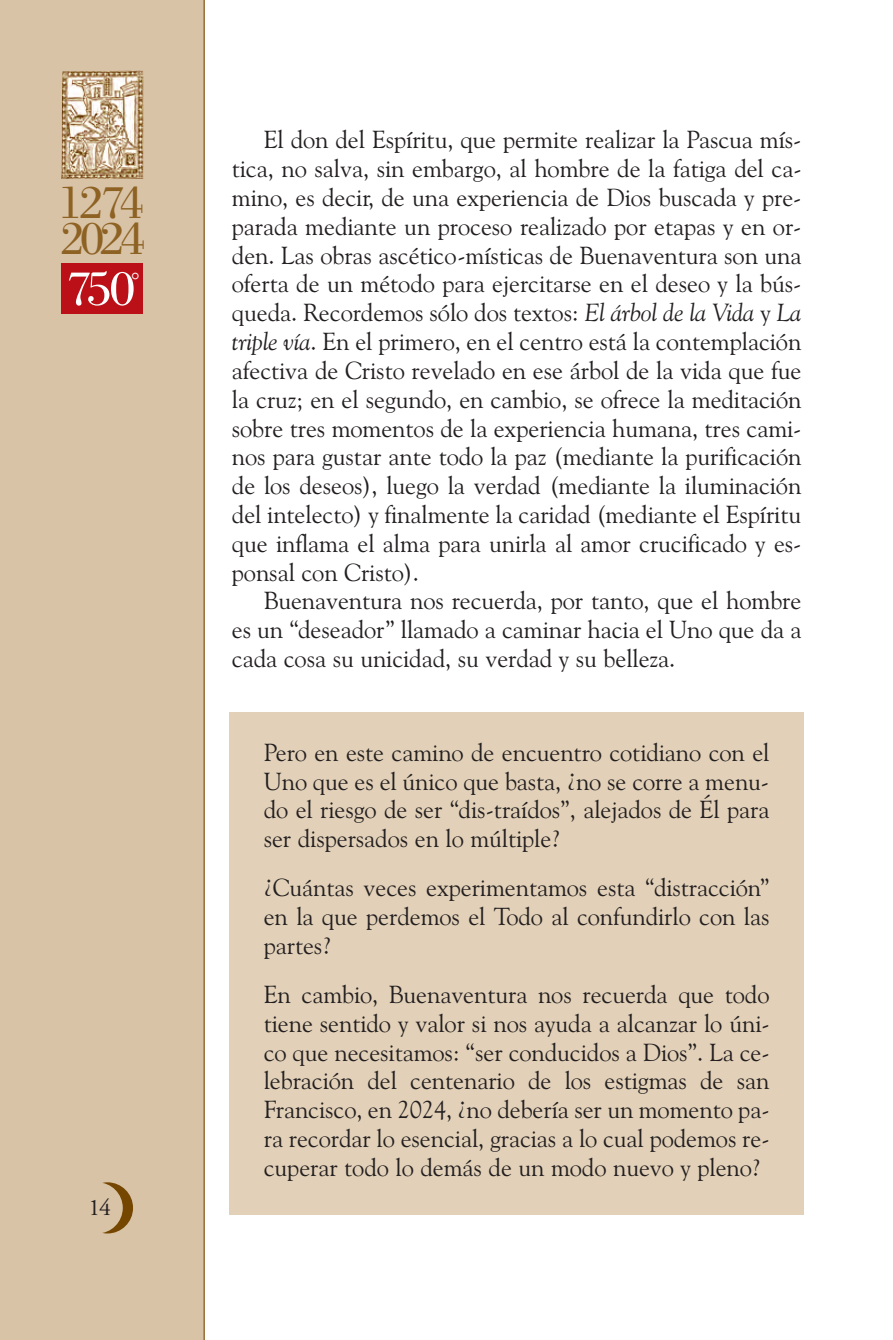
<style>
.page{position:relative;width:893px;height:1340px;background:#fff}
.page>*{position:absolute;margin:0;border:0;box-sizing:border-box;transform-origin:0 0}
.t1{font:51.98px "Bodoni BT";color:#fff}
.t2{font:49.5px/36.2px "Bodoni BT";letter-spacing:-.08em;color:#8d6223}
.t3{font:24.75px/28.8px "Goudy Old Style BT";letter-spacing:-.005em;color:#231f20;text-align:justify}
.t4{font:23.62px "Adobe Garamond";color:#231f20}
.s1{font-style:italic}
</style>
<div class="page">
<div style="left:230px;top:712px;width:574px;height:503px;background:#e2d1b8"></div>
<div style="left:0;top:0;width:204px;height:1339px;background:#d9c3a7"></div>
<hr style="left:204px;top:0;width:1px;height:1339px;background:#744600">
<div style="left:82px;top:1182px;width:51px;height:51px;background:#744600;border-radius:50%"></div>
<div style="left:72px;top:1182px;width:51px;height:51px;background:#d9c3a7;border-radius:50%"></div>
<div style="left:62px;top:263px;width:81px;height:50px;background:#bb1018"></div>
<img style="left:61px;top:70px;width:82px;height:109px">
<h2 class="t2" style="left:58px;top:189px;width:89px">1274<br>2024</h2>
<h1 class="t1" style="left:67px;top:270px;width:74px">750<sup>°</sup></h1>
<p class="t4" style="left:89px;top:1197px;width:24px">14</p>
<p class="t3" style="left:232px;top:127px;width:571px;text-indent:32px">El don del Espíritu, que permite realizar la Pascua mís&shy;tica, no salva, sin embargo, al hombre de la fatiga del ca&shy;mino, es decir, de una experiencia de Dios buscada y pre&shy;parada mediante un proceso realizado por etapas y en or&shy;den. Las obras ascético-místicas de Buenaventura son una oferta de un método para ejercitarse en el deseo y la bús&shy;queda. Recordemos sólo dos textos: <span class="s1">El árbol de la Vida</span> y <span class="s1">La triple vía</span>. En el primero, en el centro está la contemplación afectiva de Cristo revelado en ese árbol de la vida que fue la cruz; en el segundo, en cambio, se ofrece la meditación sobre tres momentos de la experiencia humana, tres cami&shy;nos para gustar ante todo la paz (mediante la purificación de los deseos), luego la verdad (mediante la iluminación del intelecto) y finalmente la caridad (mediante el Espíritu que inflama el alma para unirla al amor crucificado y es&shy;ponsal con Cristo).</p>
<p class="t3" style="left:232px;top:588px;width:571px;text-indent:32px">Buenaventura nos recuerda, por tanto, que el hombre es un “deseador” llamado a caminar hacia el Uno que da a cada cosa su unicidad, su verdad y su belleza.</p>
<p class="t3" style="left:264px;top:739px;width:507px">Pero en este camino de encuentro cotidiano con el Uno que es el único que basta, ¿no se corre a menu&shy;do el riesgo de ser “dis-traídos”, alejados de Él para ser dispersados en lo múltiple?</p>
<p class="t3" style="left:264px;top:875px;width:507px">¿Cuántas veces experimentamos esta “distracción” en la que perdemos el Todo al confundirlo con las partes?</p>
<p class="t3" style="left:264px;top:981px;width:507px">En cambio, Buenaventura nos recuerda que todo tiene sentido y valor si nos ayuda a alcanzar lo úni&shy;co que necesitamos: “ser conducidos a Dios”. La ce&shy;lebración del centenario de los estigmas de san Francisco, en 2024, ¿no debería ser un momento pa&shy;ra recordar lo esencial, gracias a lo cual podemos re&shy;cuperar todo lo demás de un modo nuevo y pleno?</p>
</div>
